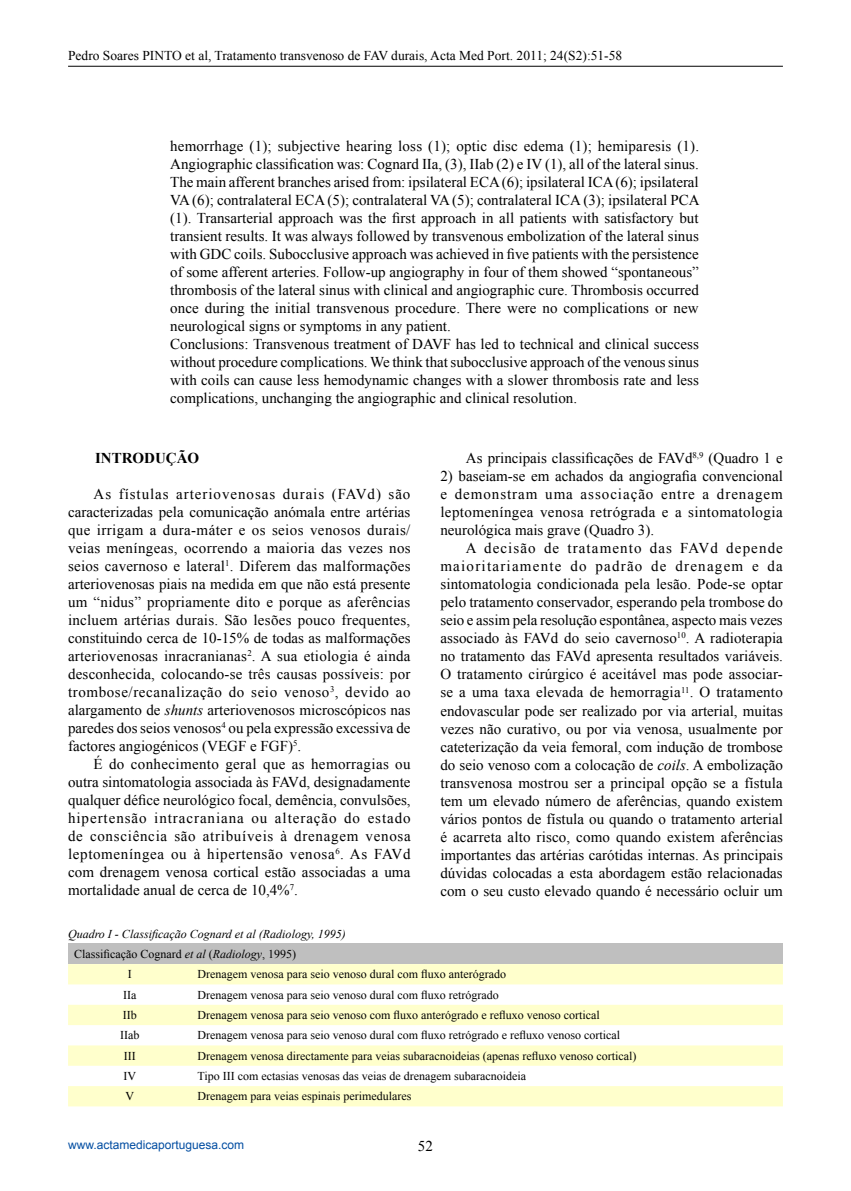
<style>
.page{position:relative;width:851px;height:1191px;background:#fff}
.page>*{position:absolute;margin:0;border:0;box-sizing:border-box;transform-origin:0 0}
.t1{font:15px/18px "Times New Roman";color:#000;text-align:justify}
.t2{font:700 15px "Times New Roman";color:#000}
.t3{font:13.5px "Times New Roman";color:#000}
.t4{font:12px "Times New Roman";color:#000}
.t5{font:italic 12px "Times New Roman";color:#000}
.t6{font:12px "Arial";color:#034ea2}
.s1{font-style:italic}
</style>
<div class="page">
<hr style="left:68px;top:66px;width:714px;height:1px;background:#000">
<div style="left:68px;top:943px;width:714px;height:21px;background:#bfbfbf"></div>
<svg style="left:68px;top:964px;width:714px;height:142px;fill:#ffc"></svg>
<p class="t3" style="left:68px;top:47px;width:555px">Pedro Soares PINTO et al, Tratamento transvenoso de FAV durais, Acta Med Port. 2011; 24(S2):51-58</p>
<p class="t1" style="left:170px;top:136px;width:531px;text-align:left">hemorrhage (1); subjective hearing loss (1); optic disc edema (1); hemiparesis (1).<br>Angiographic classification was: Cognard IIa, (3), IIab (2) e IV (1), all of the lateral sinus.<br>The main afferent branches arised from: ipsilateral ECA (6); ipsilateral ICA (6); ipsilateral VA (6); contralateral ECA (5); contralateral VA (5); contralateral ICA (3); ipsilateral PCA (1). Transarterial approach was the first approach in all patients with satisfactory but transient results. It was always followed by transvenous embolization of the lateral sinus with GDC coils. Subocclusive approach was achieved in five patients with the persistence of some afferent arteries. Follow-up angiography in four of them showed “spontaneous” thrombosis of the lateral sinus with clinical and angiographic cure. Thrombosis occurred once during the initial transvenous procedure. There were no complications or new neurological signs or symptoms in any patient.<br>Conclusions: Transvenous treatment of DAVF has led to technical and clinical success without procedure complications. We think that subocclusive approach of the venous sinus with coils can cause less hemodynamic changes with a slower thrombosis rate and less complications, unchanging the angiographic and clinical resolution.</p>
<p class="t2" style="left:95px;top:448px;width:106px">INTRODUÇÃO</p>
<p class="t1" style="left:68px;top:485px;width:344px;text-indent:26px">As fístulas arteriovenosas durais (FAVd) são caracterizadas pela comunicação anómala entre artérias que irrigam a dura-máter e os seios venosos durais/ veias meníngeas, ocorrendo a maioria das vezes nos seios cavernoso e lateral<sup>1</sup>. Diferem das malformações arteriovenosas piais na medida em que não está presente um “nidus” propriamente dito e porque as aferências incluem artérias durais. São lesões pouco frequentes, constituindo cerca de 10-15% de todas as malformações arteriovenosas inracranianas<sup>2</sup>. A sua etiologia é ainda desconhecida, colocando-se três causas possíveis: por trombose/recanalização do seio venoso<sup>3</sup>, devido ao alargamento de <span class="s1">shunts</span> arteriovenosos microscópicos nas paredes dos seios venosos<sup>4</sup> ou pela expressão excessiva de factores angiogénicos (VEGF e FGF)<sup>5</sup>.</p>
<p class="t1" style="left:68px;top:755px;width:344px;text-indent:26px">É do conhecimento geral que as hemorragias ou outra sintomatologia associada às FAVd, designadamente qualquer défice neurológico focal, demência, convulsões, hipertensão intracraniana ou alteração do estado de consciência são atribuíveis à drenagem venosa leptomeníngea ou à hipertensão venosa<sup>6</sup>. As FAVd com drenagem venosa cortical estão associadas a uma mortalidade anual de cerca de 10,4%<sup>7</sup>.</p>
<p class="t5" style="left:68px;top:925px;width:279px">Quadro I - Classificação Cognard et al (Radiology, 1995)</p>
<p class="t4" style="left:74px;top:946px;width:223px">Classificação Cognard <span class="s1">et al</span> (<span class="s1">Radiology</span>, 1995)</p>
<p class="t4" style="left:128px;top:966px;width:5px">I</p>
<p class="t4" style="left:197px;top:966px;width:310px">Drenagem venosa para seio venoso dural com fluxo anterógrado</p>
<p class="t4" style="left:123px;top:986px;width:15px">IIa</p>
<p class="t4" style="left:197px;top:986px;width:303px">Drenagem venosa para seio venoso dural com fluxo retrógrado</p>
<p class="t4" style="left:123px;top:1007px;width:15px">IIb</p>
<p class="t4" style="left:197px;top:1007px;width:404px">Drenagem venosa para seio venoso com fluxo anterógrado e refluxo venoso cortical</p>
<p class="t4" style="left:120px;top:1027px;width:21px">IIab</p>
<p class="t4" style="left:197px;top:1027px;width:424px">Drenagem venosa para seio venoso dural com fluxo retrógrado e refluxo venoso cortical</p>
<p class="t4" style="left:124px;top:1047px;width:13px">III</p>
<p class="t4" style="left:197px;top:1047px;width:440px">Drenagem venosa directamente para veias subaracnoideias (apenas refluxo venoso cortical)</p>
<p class="t4" style="left:123px;top:1068px;width:14px">IV</p>
<p class="t4" style="left:197px;top:1068px;width:330px">Tipo III com ectasias venosas das veias de drenagem subaracnoideia</p>
<p class="t4" style="left:125px;top:1088px;width:10px">V</p>
<p class="t4" style="left:197px;top:1088px;width:215px">Drenagem para veias espinais perimedulares</p>
<p class="t1" style="left:466px;top:449px;width:318px">As principais classificações de FAVd<sup>8,9</sup> (Quadro 1 e</p>
<p class="t1" style="left:440px;top:467px;width:344px">2) baseiam-se em achados da angiografia convencional e demonstram uma associação entre a drenagem leptomeníngea venosa retrógrada e a sintomatologia neurológica mais grave (Quadro 3).</p>
<p class="t1" style="left:440px;top:539px;width:344px;text-indent:26px">A decisão de tratamento das FAVd depende maioritariamente do padrão de drenagem e da sintomatologia condicionada pela lesão. Pode-se optar pelo tratamento conservador, esperando pela trombose do seio e assim pela resolução espontânea, aspecto mais vezes associado às FAVd do seio cavernoso<sup>10</sup>. A radioterapia no tratamento das FAVd apresenta resultados variáveis.<br>O tratamento cirúrgico é aceitável mas pode associar&shy;se a uma taxa elevada de hemorragia<sup>11</sup>. O tratamento endovascular pode ser realizado por via arterial, muitas vezes não curativo, ou por via venosa, usualmente por cateterização da veia femoral, com indução de trombose do seio venoso com a colocação de <span class="s1">coils</span>. A embolização transvenosa mostrou ser a principal opção se a fístula tem um elevado número de aferências, quando existem vários pontos de fístula ou quando o tratamento arterial é acarreta alto risco, como quando existem aferências importantes das artérias carótidas internas. As principais dúvidas colocadas a esta abordagem estão relacionadas com o seu custo elevado quando é necessário ocluir um</p>
<p class="t6" style="left:68px;top:1136px;width:178px">www.actamedicaportuguesa.com</p>
<p class="t1" style="left:418px;top:1137px;width:16px">52</p>
</div>
